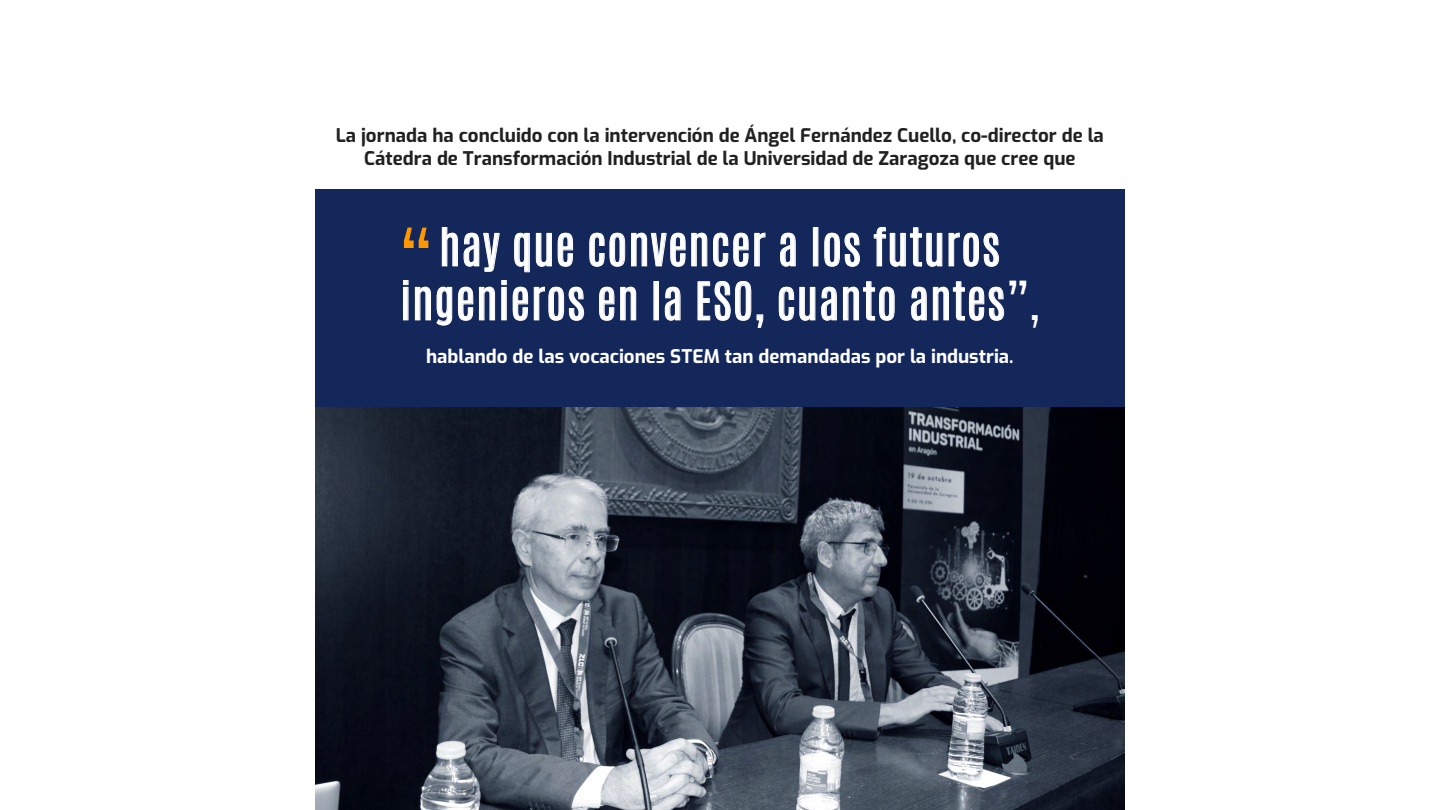
<style>
.page{position:relative;width:1440px;height:810px;background:#fff}
.page>*{position:absolute;margin:0;border:0;box-sizing:border-box;transform-origin:0 0}
.t1{font:66px "Antonio";color:#ff9701}
.t2{font:44.1px/54px "Antonio";letter-spacing:.02em;color:#fff;text-align:center}
.t3{font:700 18.75px/22.5px "Exo";color:#212121;text-align:center}
.t4{font:700 18.75px "Exo";color:#fff}
.s1{font-size:45px}
</style>
<div class="page">
<div style="left:315px;top:189px;width:809px;height:218px;background:#14275b"></div>
<img style="left:315px;top:407px;width:809px;height:403px">
<p class="t3" style="left:336px;top:123px;width:770px">La jornada ha concluido con la intervención de Ángel Fernández Cuello, co-director de la<br>Cátedra de Transformación Industrial de la Universidad de Zaragoza que cree que</p>
<h2 class="t2" style="left:400px;top:220px;width:641px">hay que convencer a los futuros ingenieros en la ESO, cuanto antes<span class="s1">”,</span></h2>
<h1 class="t1" style="left:399px;top:208px;width:35px">“</h1>
<p class="t4" style="left:426px;top:343px;width:589px">hablando de las vocaciones STEM tan demandadas por la industria.</p>
</div>
